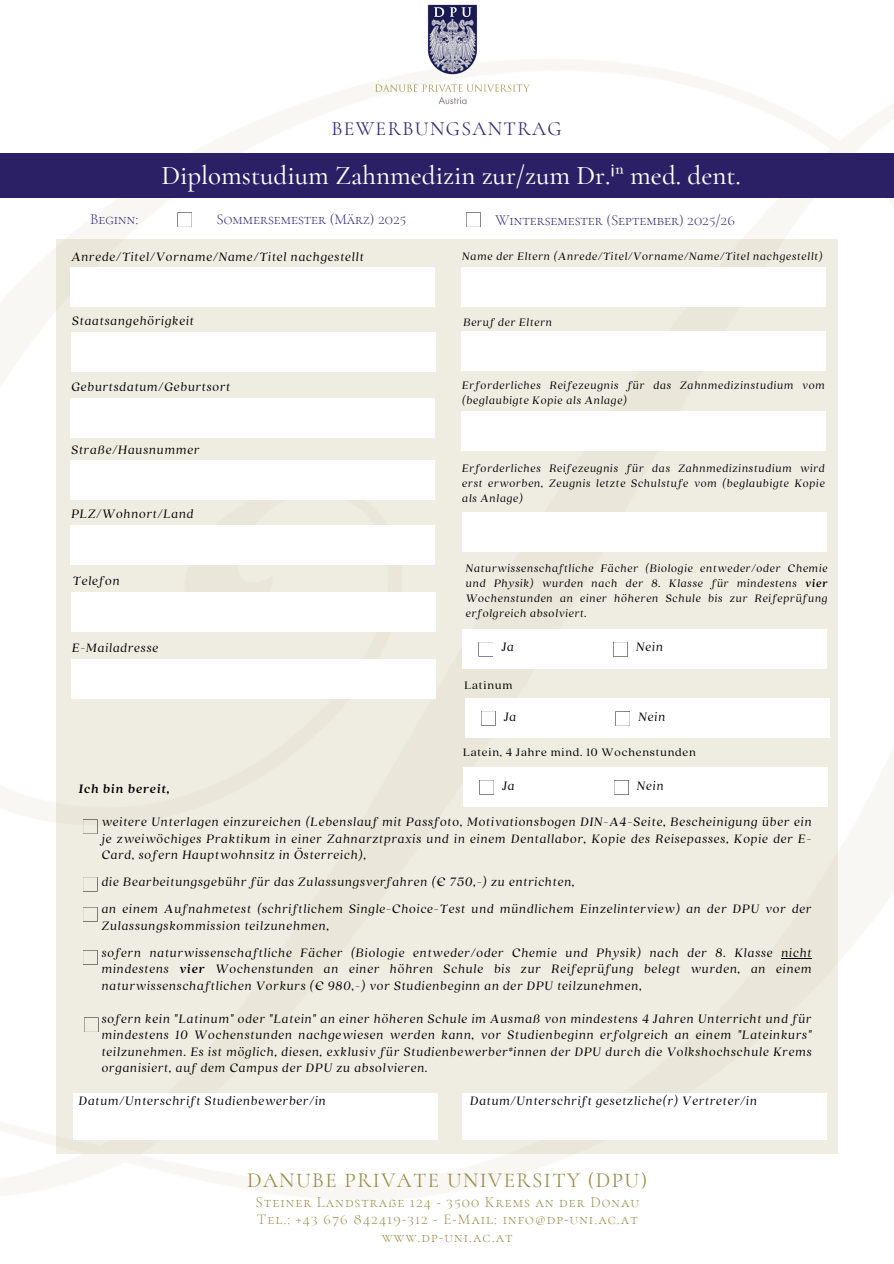
<style>
.page{position:relative;width:894px;height:1264px;background:#fff}
.page>*{position:absolute;margin:0;border:0;box-sizing:border-box;transform-origin:0 0}
.t1{font:500 27px "Cormorant Garamond";color:#fff}
.t2{font:21px "Cormorant SC";letter-spacing:.07em;color:#9b8c4c}
.t3{font:19.8px "Cormorant SC";letter-spacing:.07em;color:#362b75}
.t4{font:300 15px/17.4px "Cormorant SC";letter-spacing:.07em;color:#9b8c4c;text-align:center}
.t5{font:300 15px "Cormorant SC";color:#362b75}
.t6{font:italic 13.5px/16.5px "Quincy CF";letter-spacing:.07em;color:#000;text-align:justify}
.t7{font:italic 700 13.5px "Quincy CF";letter-spacing:.07em;color:#000}
.t8{font:italic 12px/15px "Quincy CF";letter-spacing:.07em;color:#000;text-align:justify}
.t9{font:12px "Quincy CF";letter-spacing:.07em;color:#000}
.s1{font-family:"Noto Sans";font-weight:400}
.s2{font-weight:700}
</style>
<div class="page">
<img style="left:0;top:60px;width:893px;height:1140px">
<img style="left:361px;top:4px;width:183px;height:122px">
<div style="left:0;top:153px;width:893px;height:45px;background:#2b2066"></div>
<div style="left:57px;top:239px;width:780px;height:914px;background:#efece2"></div>
<div style="left:70px;top:267px;width:364px;height:39px;background:#fff"></div>
<div style="left:71px;top:332px;width:364px;height:39px;background:#fff"></div>
<div style="left:70px;top:398px;width:364px;height:39px;background:#fff"></div>
<div style="left:70px;top:461px;width:364px;height:39px;background:#fff"></div>
<div style="left:70px;top:525px;width:364px;height:39px;background:#fff"></div>
<div style="left:71px;top:592px;width:365px;height:39px;background:#fff"></div>
<div style="left:71px;top:659px;width:364px;height:39px;background:#fff"></div>
<div style="left:460px;top:267px;width:365px;height:39px;background:#fff"></div>
<div style="left:461px;top:331px;width:365px;height:39px;background:#fff"></div>
<div style="left:460px;top:412px;width:365px;height:39px;background:#fff"></div>
<div style="left:462px;top:629px;width:365px;height:39px;background:#fff"></div>
<svg style="left:478px;top:642px;width:15px;height:14px"></svg>
<svg style="left:613px;top:642px;width:14px;height:14px"></svg>
<div style="left:462px;top:513px;width:365px;height:39px;background:#fff"></div>
<hr style="left:781px;top:957px;width:31px;height:1px;background:#000">
<svg style="left:83px;top:819px;width:14px;height:15px"></svg>
<svg style="left:83px;top:877px;width:14px;height:14px"></svg>
<svg style="left:83px;top:907px;width:14px;height:14px"></svg>
<svg style="left:83px;top:950px;width:14px;height:14px"></svg>
<div style="left:73px;top:1093px;width:364px;height:46px;background:#fff"></div>
<div style="left:462px;top:1093px;width:364px;height:46px;background:#fff"></div>
<div style="left:464px;top:698px;width:365px;height:39px;background:#fff"></div>
<svg style="left:481px;top:711px;width:14px;height:14px"></svg>
<svg style="left:615px;top:711px;width:15px;height:15px"></svg>
<svg style="left:84px;top:1017px;width:15px;height:15px"></svg>
<div style="left:463px;top:767px;width:364px;height:39px;background:#fff"></div>
<svg style="left:479px;top:780px;width:15px;height:14px"></svg>
<svg style="left:614px;top:780px;width:14px;height:15px"></svg>
<svg style="left:466px;top:212px;width:14px;height:15px"></svg>
<svg style="left:177px;top:212px;width:15px;height:15px"></svg>
<h5 class="t3" style="left:331px;top:117px;width:232px">BEWERBUNGSANTRAG</h5>
<h5 class="t1" style="left:161px;top:159px;width:581px">Diplomstudium Zahnmedizin zur/zum Dr.<span class="s1">ⁱ</span>ⁿ med. dent.</h5>
<p class="t5" style="left:90px;top:210px;width:49px">Beginn:</p>
<h5 class="t5" style="left:216px;top:210px;width:191px">Sommersemester (März) 2025</h5>
<h5 class="t5" style="left:495px;top:211px;width:241px">Wintersemester (September) 2025/26</h5>
<h5 class="t6" style="left:71px;top:248px;width:294px">Anrede/Titel/Vorname/Name/Titel nachgestellt</h5>
<p class="t6" style="left:72px;top:311px;width:123px">Staatsangehörigkeit</p>
<p class="t6" style="left:71px;top:377px;width:160px">Geburtsdatum/Geburtsort</p>
<p class="t6" style="left:71px;top:440px;width:129px">Straße/Hausnummer</p>
<p class="t6" style="left:71px;top:505px;width:124px">PLZ/Wohnort/Land</p>
<p class="t6" style="left:73px;top:572px;width:48px">Telefon</p>
<h5 class="t6" style="left:72px;top:638px;width:87px">E-Mailadresse</h5>
<p class="t8" style="left:462px;top:248px;width:361px">Name der Eltern (Anrede/Titel/Vorname/Name/Titel nachgestellt)</p>
<h5 class="t8" style="left:463px;top:314px;width:90px">Beruf der Eltern</h5>
<p class="t8" style="left:462px;top:377px;width:364px">Erforderliches Reifezeugnis für das Zahnmedizinstudium vom (beglaubigte Kopie als Anlage)</p>
<h3 class="t8" style="left:462px;top:460px;width:364px">Erforderliches Reifezeugnis für das Zahnmedizinstudium wird erst erworben, Zeugnis letzte Schulstufe vom (beglaubigte Kopie als Anlage)</h3>
<h5 class="t8" style="left:465px;top:560px;width:363px">Naturwissenschaftliche Fächer (Biologie entweder/oder Chemie und Physik) wurden nach der 8. Klasse für mindestens <span class="s2">vier </span>Wochenstunden an einer höheren Schule bis zur Reifeprüfung erfolgreich absolviert.</h5>
<h2 class="t6" style="left:502px;top:637px;width:13px">Ja</h2>
<h2 class="t6" style="left:636px;top:637px;width:28px">Nein</h2>
<h4 class="t9" style="left:464px;top:677px;width:49px">Latinum</h4>
<h5 class="t6" style="left:504px;top:707px;width:13px">Ja</h5>
<h5 class="t6" style="left:638px;top:707px;width:28px">Nein</h5>
<h4 class="t9" style="left:463px;top:744px;width:234px">Latein, 4 Jahre mind. 10 Wochenstunden</h4>
<h5 class="t6" style="left:502px;top:776px;width:13px">Ja</h5>
<h5 class="t6" style="left:636px;top:776px;width:28px">Nein</h5>
<h1 class="t7" style="left:79px;top:779px;width:92px">Ich bin bereit,</h1>
<h4 class="t6" style="left:102px;top:813px;width:711px">weitere Unterlagen einzureichen (Lebenslauf mit Passfoto, Motivationsbogen DIN-A4-Seite, Bescheinigung über ein je zweiwöchiges Praktikum in einer Zahnarztpraxis und in einem Dentallabor, Kopie des Reisepasses, Kopie der E-Card, sofern Hauptwohnsitz in Österreich),</h4>
<h4 class="t6" style="left:102px;top:873px;width:474px">die Bearbeitungsgebühr für das Zulassungsverfahren (€ 750,-) zu entrichten,</h4>
<h4 class="t6" style="left:102px;top:900px;width:711px">an einem Aufnahmetest (schriftlichem Single-Choice-Test und mündlichem Einzelinterview) an der DPU vor der<br>Zulassungskommission teilzunehmen,</h4>
<h5 class="t6" style="left:102px;top:943px;width:711px">sofern naturwissenschaftliche Fächer (Biologie entweder/oder Chemie und Physik) nach der 8. Klasse nicht mindestens <span class="s2">vier</span> Wochenstunden an einer höhren Schule bis zur Reifeprüfung belegt wurden, an einem naturwissenschaftlichen Vorkurs (€ 980,-) vor Studienbeginn an der DPU teilzunehmen,</h5>
<h5 class="t6" style="left:102px;top:1009px;width:711px">sofern kein "Latinum" oder "Latein" an einer höheren Schule im Ausmaß von mindestens 4 Jahren Unterricht und für mindestens 10 Wochenstunden nachgewiesen werden kann, vor Studienbeginn erfolgreich an einem "Lateinkurs" teilzunehmen. Es ist möglich, diesen, exklusiv für Studienbewerber*innen der DPU durch die Volkshochschule Krems organisiert, auf dem Campus der DPU zu absolvieren.</h5>
<h4 class="t6" style="left:79px;top:1092px;width:248px">Datum/Unterschrift Studienbewerber/in</h4>
<h4 class="t6" style="left:470px;top:1092px;width:288px">Datum/Unterschrift gesetzliche(r) Vertreter/in</h4>
<h2 class="t2" style="left:247px;top:1167px;width:401px">DANUBE PRIVATE UNIVERSITY (DPU)</h2>
<p class="t4" style="left:255px;top:1193px;width:385px">Steiner Landstraße 124 - 3500 Krems an der Donau<br>Tel.: +43 676 842419-312 - E-Mail: info@dp-uni.ac.at www.dp-uni.ac.at</p>
</div>
